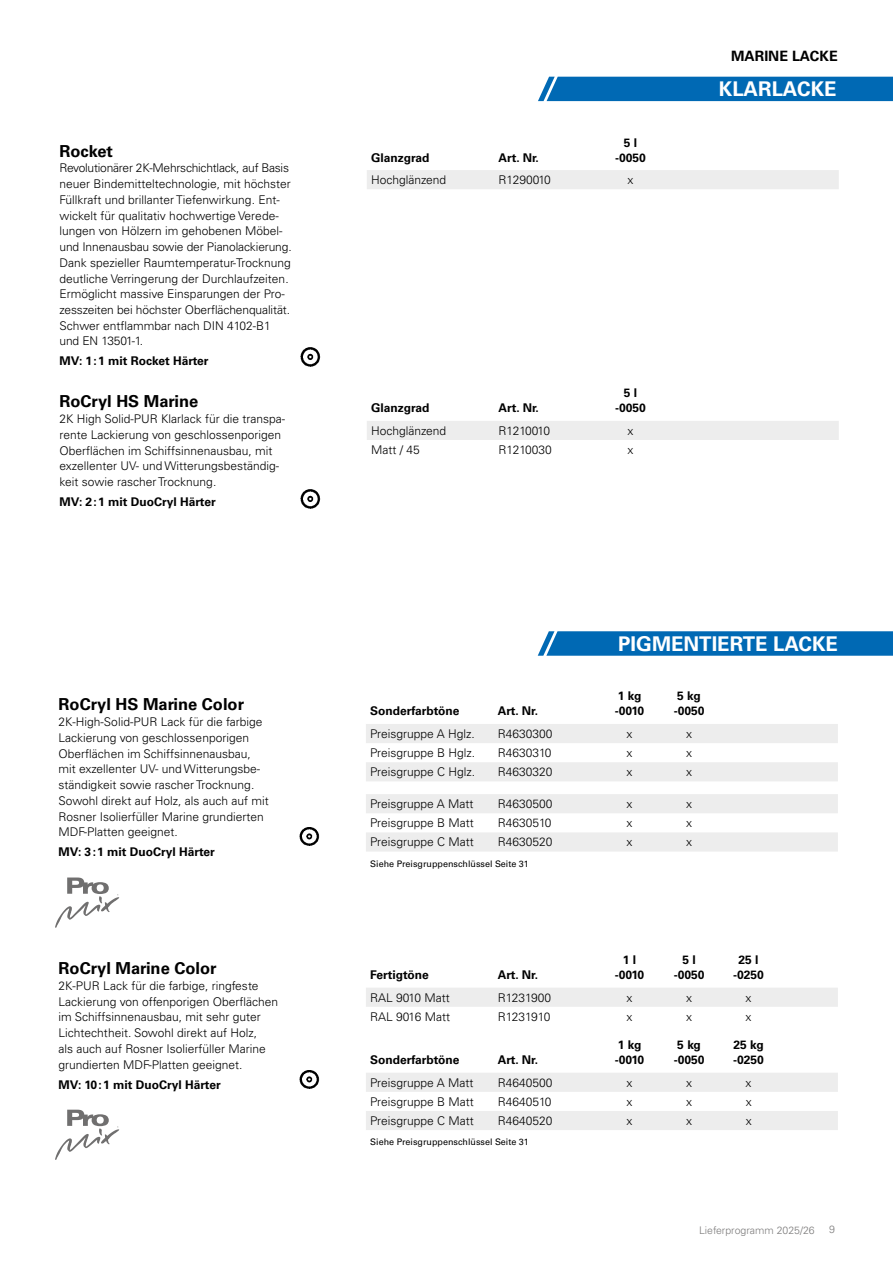
<style>
.page{position:relative;width:893px;height:1263px;background:#fff}
.page>*{position:absolute;margin:0;border:0;box-sizing:border-box;transform-origin:0 0}
.t1{font:700 20.25px "Univers LTCYR 65";color:#fff}
.t2{font:700 16.5px "Univers LT Pro 65";color:#000}
.t3{font:700 14.25px "Univers LTCYR 65";color:#000}
.t4{font:300 12px/15.8px "Univers LT Pro 45";color:#000}
.t5{font:700 12px/15px "Univers LT Pro 65";color:#000;text-align:center}
.t6{font:300 12px "Univers LT Pro 45";letter-spacing:-.05em;color:#000}
.t7{font:300 10.5px "Univers LT Pro 45";color:#7c7b7b}
.t8{font:9px "Univers LT Pro 55 Roman";color:#000}
</style>
<div class="page">
<svg style="left:367px;top:170px;width:472px;height:270px"></svg>
<img style="left:300px;top:347px;width:21px;height:20px">
<img style="left:300px;top:489px;width:21px;height:20px">
<svg style="left:538px;top:631px;width:355px;height:25px;background:#0b6fb7"></svg>
<svg style="left:366px;top:724px;width:472px;height:406px"></svg>
<svg style="left:55px;top:877px;width:64px;height:51px"></svg>
<img style="left:299px;top:827px;width:21px;height:19px">
<svg style="left:55px;top:1110px;width:64px;height:50px"></svg>
<img style="left:299px;top:1070px;width:21px;height:19px">
<div style="left:538px;top:77px;width:355px;height:24px;background:#0069b4"></div>
<h2 class="t2" style="left:60px;top:141px;width:55px">Rocket</h2>
<p class="t4" style="left:60px;top:160px;width:234px">Revolutionärer 2K-Mehrschichtlack, auf Basis neuer Bindemitteltechnologie, mit höchster Füllkraft und brillanter Tiefenwirkung. Ent&shy;wickelt für qualitativ hochwertige Verede&shy;lungen von Hölzern im gehobenen Möbel&shy;und Innenausbau sowie der Pianolackierung.<br>Dank spezieller Raumtemperatur-Trocknung deutliche Verringerung der Durchlaufzeiten.<br>Ermöglicht massive Einsparungen der Pro&shy;zesszeiten bei höchster Oberflächenqualität.<br>Schwer entflammbar nach DIN 4102-B1 und EN 13501-1.</p>
<p class="t5" style="left:60px;top:354px;width:151px">MV: 1:1 mit Rocket Härter</p>
<h2 class="t2" style="left:60px;top:392px;width:140px">RoCryl HS Marine</h2>
<p class="t4" style="left:60px;top:411px;width:227px">2K High Solid-PUR Klarlack für die transpa&shy;rente Lackierung von geschlossenporigen Oberflächen im Schiffsinnenausbau, mit exzellenter UV- und Witterungsbeständig&shy;keit sowie rascher Trocknung.</p>
<p class="t5" style="left:60px;top:494px;width:158px">MV: 2:1 mit DuoCryl Härter</p>
<h2 class="t2" style="left:59px;top:695px;width:187px">RoCryl HS Marine Color</h2>
<p class="t4" style="left:59px;top:714px;width:212px">2K-High-Solid-PUR Lack für die farbige Lackierung von geschlossenporigen Oberflächen im Schiffsinnenausbau, mit exzellenter UV- und Witterungsbe&shy;ständigkeit sowie rascher Trocknung.<br>Sowohl direkt auf Holz, als auch auf mit Rosner Isolierfüller Marine grundierten MDF-Platten geeignet.</p>
<p class="t5" style="left:59px;top:845px;width:158px">MV: 3:1 mit DuoCryl Härter</p>
<h2 class="t2" style="left:59px;top:958px;width:159px">RoCryl Marine Color</h2>
<p class="t4" style="left:59px;top:978px;width:221px">2K-PUR Lack für die farbige, ringfeste Lackierung von offenporigen Oberflächen im Schiffsinnenausbau, mit sehr guter Lichtechtheit. Sowohl direkt auf Holz,<br>als auch auf Rosner Isolierfüller Marine grundierten MDF-Platten geeignet.</p>
<p class="t5" style="left:59px;top:1077px;width:164px">MV: 10:1 mit DuoCryl Härter</p>
<p class="t3" style="left:731px;top:46px;width:108px">MARINE LACKE</p>
<p class="t5" style="left:371px;top:150px;width:60px">Glanzgrad</p>
<p class="t5" style="left:499px;top:150px;width:42px">Art. Nr.</p>
<p class="t5" style="left:615px;top:135px;width:32px">5 l -0050</p>
<p class="t4" style="left:371px;top:172px;width:77px">Hochglänzend</p>
<p class="t4" style="left:499px;top:172px;width:54px">R1290010</p>
<p class="t4" style="left:627px;top:172px;width:7px">x</p>
<h1 class="t1" style="left:719px;top:75px;width:119px">KLARLACKE</h1>
<p class="t5" style="left:371px;top:401px;width:60px">Glanzgrad</p>
<p class="t5" style="left:499px;top:401px;width:42px">Art. Nr.</p>
<p class="t5" style="left:615px;top:386px;width:32px">5 l -0050</p>
<p class="t4" style="left:371px;top:422px;width:77px">Hochglänzend</p>
<p class="t6" style="left:499px;top:423px;width:53px">R1210010</p>
<p class="t4" style="left:627px;top:422px;width:7px">x</p>
<p class="t4" style="left:371px;top:442px;width:50px">Matt / 45</p>
<p class="t4" style="left:499px;top:442px;width:55px">R1210030</p>
<p class="t4" style="left:627px;top:442px;width:7px">x</p>
<p class="t5" style="left:370px;top:704px;width:91px">Sonderfarbtöne</p>
<p class="t5" style="left:498px;top:704px;width:42px">Art. Nr.</p>
<h1 class="t1" style="left:618px;top:629px;width:221px">PIGMENTIERTE LACKE</h1>
<p class="t5" style="left:615px;top:689px;width:31px;text-align:left">1 kg -0010</p>
<p class="t5" style="left:674px;top:689px;width:32px;text-align:left">5 kg -0050</p>
<p class="t4" style="left:370px;top:726px;width:106px">Preisgruppe A Hglz.</p>
<p class="t4" style="left:498px;top:726px;width:56px">R4630300</p>
<p class="t4" style="left:627px;top:726px;width:7px">x</p>
<p class="t4" style="left:686px;top:726px;width:7px">x</p>
<p class="t4" style="left:370px;top:745px;width:106px">Preisgruppe B Hglz.</p>
<p class="t4" style="left:498px;top:745px;width:55px">R4630310</p>
<p class="t4" style="left:627px;top:745px;width:7px">x</p>
<p class="t4" style="left:686px;top:745px;width:7px">x</p>
<p class="t4" style="left:370px;top:764px;width:106px">Preisgruppe C Hglz.</p>
<p class="t4" style="left:498px;top:764px;width:56px">R4630320</p>
<p class="t4" style="left:627px;top:764px;width:7px">x</p>
<p class="t4" style="left:686px;top:764px;width:7px">x</p>
<p class="t4" style="left:370px;top:796px;width:105px">Preisgruppe A Matt</p>
<p class="t4" style="left:498px;top:796px;width:56px">R4630500</p>
<p class="t4" style="left:627px;top:796px;width:7px">x</p>
<p class="t4" style="left:686px;top:796px;width:7px">x</p>
<p class="t4" style="left:370px;top:815px;width:105px">Preisgruppe B Matt</p>
<p class="t4" style="left:498px;top:815px;width:55px">R4630510</p>
<p class="t4" style="left:627px;top:815px;width:7px">x</p>
<p class="t4" style="left:686px;top:815px;width:7px">x</p>
<p class="t4" style="left:370px;top:834px;width:105px">Preisgruppe C Matt</p>
<p class="t4" style="left:498px;top:834px;width:56px">R4630520</p>
<p class="t4" style="left:627px;top:834px;width:7px">x</p>
<p class="t4" style="left:686px;top:834px;width:7px">x</p>
<p class="t8" style="left:370px;top:858px;width:160px">Siehe Preisgruppenschlüssel Seite 31</p>
<p class="t5" style="left:370px;top:967px;width:60px">Fertigtöne</p>
<p class="t5" style="left:498px;top:967px;width:42px">Art. Nr.</p>
<p class="t5" style="left:615px;top:952px;width:31px">1 l -0010</p>
<p class="t5" style="left:674px;top:952px;width:32px">5 l -0050</p>
<p class="t5" style="left:733px;top:952px;width:32px">25 l -0250</p>
<p class="t4" style="left:370px;top:989px;width:81px">RAL 9010 Matt</p>
<p class="t4" style="left:498px;top:989px;width:55px">R1231900</p>
<p class="t4" style="left:627px;top:989px;width:7px">x</p>
<p class="t4" style="left:686px;top:989px;width:7px">x</p>
<p class="t4" style="left:746px;top:989px;width:7px">x</p>
<p class="t4" style="left:370px;top:1009px;width:81px">RAL 9016 Matt</p>
<p class="t4" style="left:498px;top:1009px;width:54px">R1231910</p>
<p class="t4" style="left:627px;top:1009px;width:7px">x</p>
<p class="t4" style="left:686px;top:1009px;width:7px">x</p>
<p class="t4" style="left:746px;top:1009px;width:7px">x</p>
<p class="t5" style="left:370px;top:1052px;width:91px">Sonderfarbtöne</p>
<p class="t5" style="left:498px;top:1052px;width:42px">Art. Nr.</p>
<p class="t5" style="left:615px;top:1037px;width:31px;text-align:left">1 kg -0010</p>
<p class="t5" style="left:674px;top:1037px;width:32px;text-align:left">5 kg -0050</p>
<p class="t5" style="left:733px;top:1037px;width:32px;text-align:left">25 kg -0250</p>
<p class="t4" style="left:370px;top:1075px;width:105px">Preisgruppe A Matt</p>
<p class="t4" style="left:498px;top:1075px;width:56px">R4640500</p>
<p class="t4" style="left:627px;top:1075px;width:7px">x</p>
<p class="t4" style="left:686px;top:1075px;width:7px">x</p>
<p class="t4" style="left:746px;top:1075px;width:7px">x</p>
<p class="t4" style="left:370px;top:1094px;width:105px">Preisgruppe B Matt</p>
<p class="t4" style="left:498px;top:1094px;width:55px">R4640510</p>
<p class="t4" style="left:627px;top:1094px;width:7px">x</p>
<p class="t4" style="left:686px;top:1094px;width:7px">x</p>
<p class="t4" style="left:746px;top:1094px;width:7px">x</p>
<p class="t4" style="left:370px;top:1113px;width:105px">Preisgruppe C Matt</p>
<p class="t4" style="left:498px;top:1113px;width:56px">R4640520</p>
<p class="t4" style="left:627px;top:1113px;width:7px">x</p>
<p class="t4" style="left:686px;top:1113px;width:7px">x</p>
<p class="t4" style="left:746px;top:1113px;width:7px">x</p>
<p class="t8" style="left:370px;top:1136px;width:160px">Siehe Preisgruppenschlüssel Seite 31</p>
<p class="t7" style="left:699px;top:1223px;width:117px">Lieferprogramm 2025/26</p>
<p class="t7" style="left:829px;top:1223px;width:7px">9</p>
</div>
